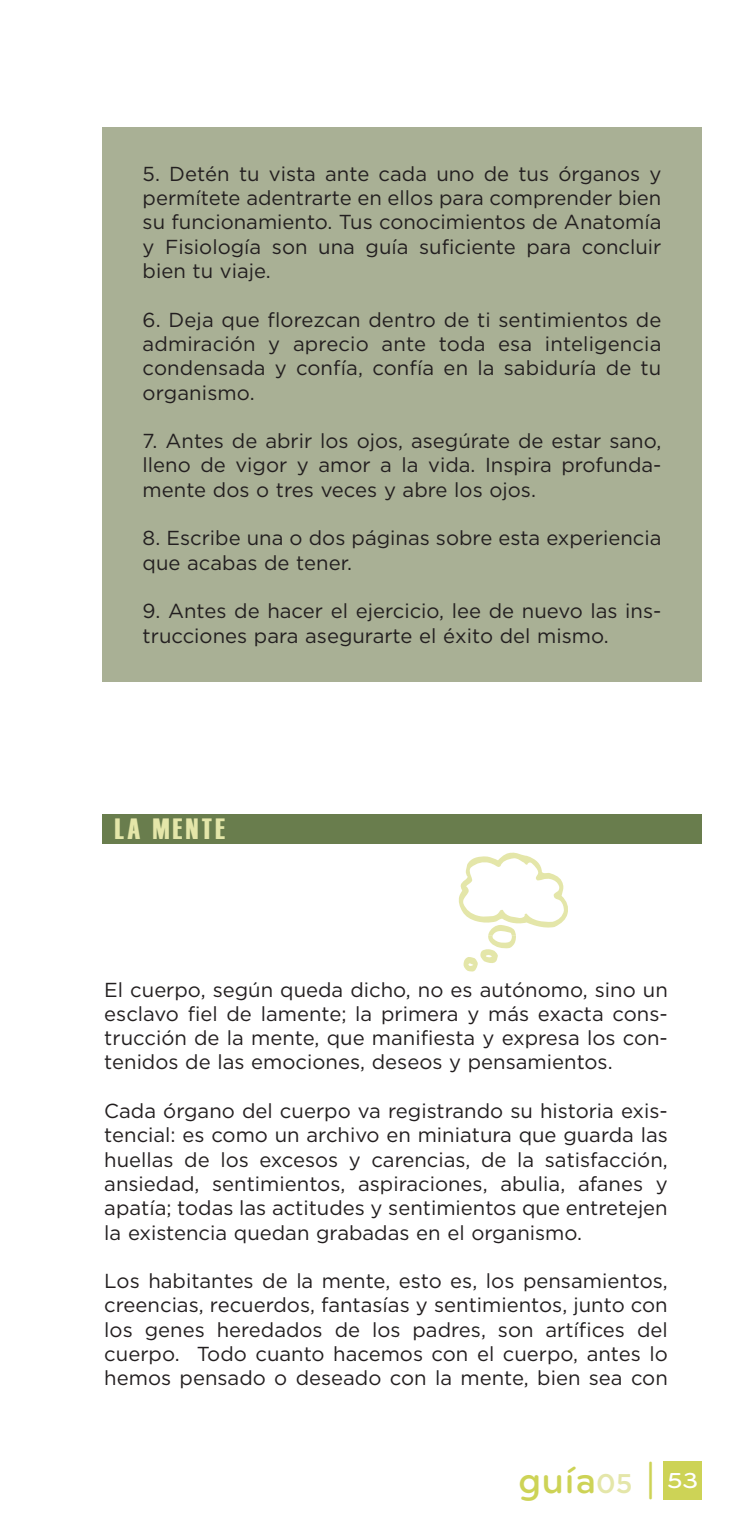
<style>
.page{position:relative;width:734px;height:1530px;background:#fff}
.page>*{position:absolute;margin:0;border:0;box-sizing:border-box;transform-origin:0 0}
.t1{font:500 40.5px "Bryant";color:#cdd356}
.t2{font:29.25px "Haettenschweiler";letter-spacing:.115em;color:#e4e6a9}
.t3{font:20.25px/24.3px "Gotham";color:#231f20;text-align:justify}
.s1{font-family:"Gotham";font-size:27px;color:#e4e6a9}
.s2{font-size:22.5px;color:#fff}
</style>
<div class="page">
<div style="left:663px;top:1461px;width:38px;height:38px;background:#cdd356"></div>
<div style="left:102px;top:128px;width:600px;height:554px;background:#a9b095"></div>
<div style="left:102px;top:814px;width:600px;height:30px;background:#697d4d"></div>
<svg style="left:458px;top:852px;width:110px;height:120px"></svg>
<p class="t3" style="left:143px;top:163px;width:520px">5. Detén tu vista ante cada uno de tus órganos y permítete adentrarte en ellos para comprender bien su funcionamiento. Tus conocimientos de Anatomía y Fisiología son una guía suficiente para concluir bien tu viaje.</p>
<p class="t3" style="left:143px;top:309px;width:520px">6. Deja que florezcan dentro de ti sentimientos de admiración y aprecio ante toda esa inteligencia condensada y confía, confía en la sabiduría de tu organismo.</p>
<p class="t3" style="left:143px;top:430px;width:520px">7. Antes de abrir los ojos, asegúrate de estar sano, lleno de vigor y amor a la vida. Inspira profunda&shy;mente dos o tres veces y abre los ojos.</p>
<p class="t3" style="left:143px;top:527px;width:520px">8. Escribe una o dos páginas sobre esta experiencia que acabas de tener.</p>
<p class="t3" style="left:143px;top:600px;width:520px">9. Antes de hacer el ejercicio, lee de nuevo las ins&shy;trucciones para asegurarte el éxito del mismo.</p>
<h2 class="t2" style="left:115px;top:813px;width:112px">LA MENTE</h2>
<p class="t3" style="left:104px;top:979px;width:565px">El cuerpo, según queda dicho, no es autónomo, sino un esclavo fiel de lamente; la primera y más exacta cons&shy;trucción de la mente, que manifiesta y expresa los con&shy;tenidos de las emociones, deseos y pensamientos.</p>
<p class="t3" style="left:104px;top:1100px;width:565px">Cada órgano del cuerpo va registrando su historia exis&shy;tencial: es como un archivo en miniatura que guarda las huellas de los excesos y carencias, de la satisfacción, ansiedad, sentimientos, aspiraciones, abulia, afanes y apatía; todas las actitudes y sentimientos que entretejen la existencia quedan grabadas en el organismo.</p>
<p class="t3" style="left:104px;top:1270px;width:565px">Los habitantes de la mente, esto es, los pensamientos, creencias, recuerdos, fantasías y sentimientos, junto con los genes heredados de los padres, son artífices del cuerpo. Todo cuanto hacemos con el cuerpo, antes lo hemos pensado o deseado con la mente, bien sea con</p>
<h1 class="t1" style="left:518px;top:1464px;width:182px">guía<span class="s1">05</span> | <span class="s2">53</span></h1>
</div>
